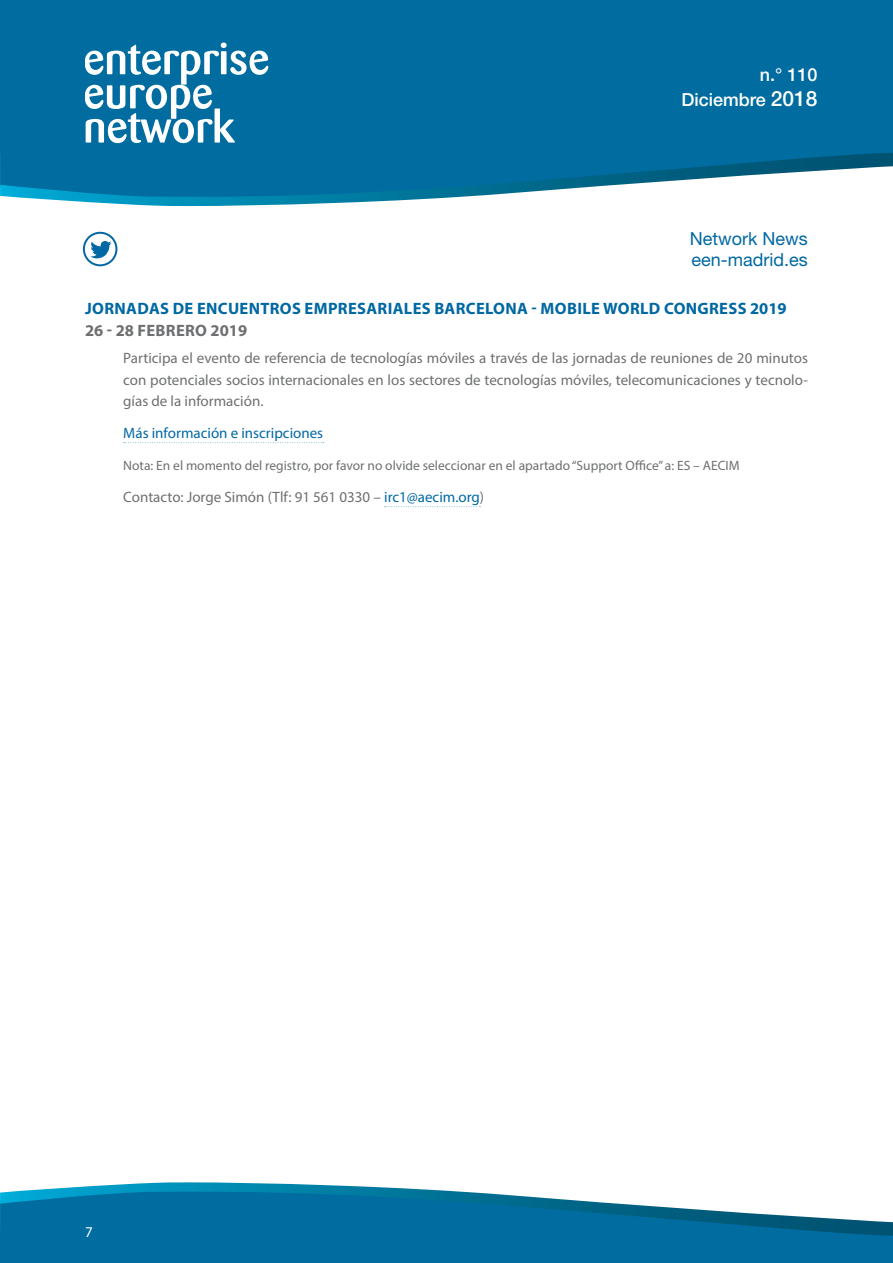
<style>
.page{position:relative;width:893px;height:1263px;background:#fff}
.page>*{position:absolute;margin:0;border:0;box-sizing:border-box;transform-origin:0 0}
.t1{font:18px/21.3px "Helvetica Neue LT Std";color:#0068a3}
.t2{font:500 18px/25.2px "Helvetica Neue LT Std";color:#fff;text-align:right}
.LADILLO_02{font:700 16.5px "Myriad Pro";letter-spacing:.02em;color:#0068a3}
.LADILLO_GRIS{font:700 16.5px "Myriad Pro";letter-spacing:.015em;color:#6d6f71}
.TEXTO{font:15px/21.3px "Myriad Pro";color:#6d6f71;text-align:justify}
.Mas_informacion{font:15px "Myriad Pro";color:#0068a3}
.t3{font:15px "Myriad Pro";color:#fff}
.Importante{font:13.5px "Myriad Pro";color:#6d6f71}
.s1{font-size:21px}
.s2{color:#0068a3}
</style>
<div class="page">
<div style="left:0;top:0;width:893px;height:153px;background:#006ca0"></div>
<svg style="left:0;top:153px;width:893px;height:53px"></svg>
<svg style="left:85px;top:43px;width:183px;height:100px"></svg>
<div style="left:0;top:1235px;width:893px;height:28px;background:#006ca0"></div>
<svg style="left:0;top:1182px;width:893px;height:53px"></svg>
<svg style="left:82px;top:231px;width:36px;height:36px"></svg>
<svg style="left:124px;top:442px;width:200px;height:1px"></svg>
<svg style="left:385px;top:506px;width:95px;height:1px"></svg>
<p class="t2" style="left:681px;top:62px;width:138px">n.° 110<br>Diciembre <span class="s1">2018</span></p>
<p class="t1" style="left:690px;top:227px;width:119px">Network News een-madrid.es</p>
<p class="LADILLO_02" style="left:85px;top:298px;width:703px">JORNADAS DE ENCUENTROS EMPRESARIALES BARCELONA - MOBILE WORLD CONGRESS 2019</p>
<p class="LADILLO_GRIS" style="left:85px;top:319px;width:164px">26 - 28 FEBRERO 2019</p>
<p class="TEXTO" style="left:123px;top:347px;width:686px">Participa el evento de referencia de tecnologías móviles a través de las jornadas de reuniones de 20 minutos con potenciales socios internacionales en los sectores de tecnologías móviles, telecomunicaciones y tecnolo&shy;gías de la información.</p>
<p class="Mas_informacion" style="left:123px;top:424px;width:201px">Más información e inscripciones</p>
<p class="Importante" style="left:123px;top:457px;width:618px">Nota: En el momento del registro, por favor no olvide seleccionar en el apartado “Support Office” a: ES – AECIM</p>
<p class="TEXTO" style="left:123px;top:486px;width:362px">Contacto: Jorge Simón (Tlf: 91 561 0330 – <span class="s2">irc1@aecim.org</span>)</p>
<p class="t3" style="left:85px;top:1222px;width:9px">7</p>
</div>
